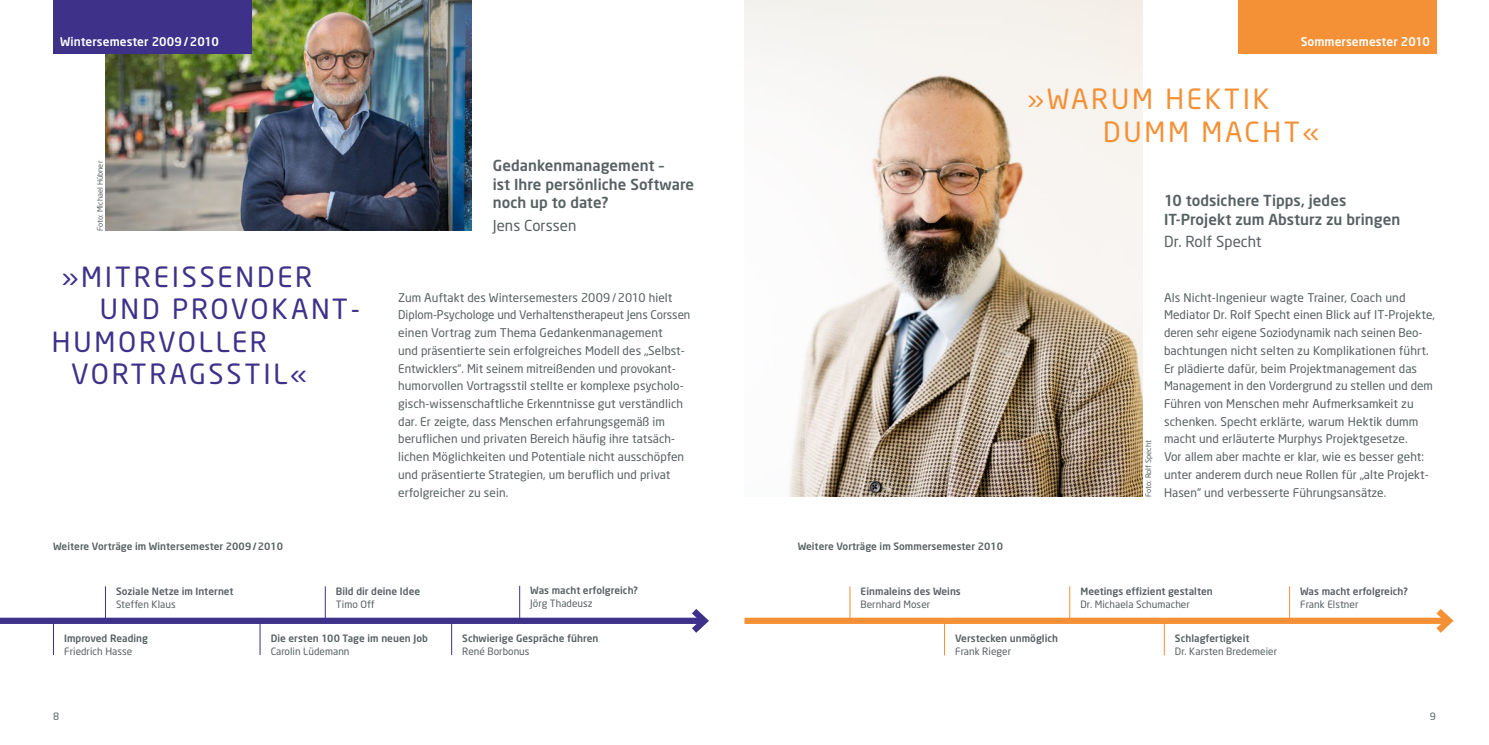
<style>
.page{position:relative;width:1489px;height:745px;background:#fff}
.page>*{position:absolute;margin:0;border:0;box-sizing:border-box;transform-origin:0 0}
.t1{font:27.5px "Neo Sans";letter-spacing:.1em;color:#3d318a}
.t2{font:27.5px/32.5px "Neo Sans";letter-spacing:.1em;color:#f49137}
.t3{font:500 15px/18.8px "Neo Sans";letter-spacing:.005em;color:#576062}
.t4{font:15px "Neo Sans";letter-spacing:.005em;color:#576062}
.t5{font:11.88px/17.8px "Neo Sans";letter-spacing:.005em;color:#576062}
.t6{font:500 11.88px "Neo Sans";letter-spacing:.005em;color:#fff}
.t7{font:500 10px "Neo Sans";letter-spacing:.005em;color:#576062}
.t8{font:10px "Neo Sans";letter-spacing:.005em;color:#576062}
.t9{font:7.5px "Neo Sans";letter-spacing:.005em;color:#576062}
</style>
<div class="page">
<img style="left:744px;top:0;width:398px;height:496px">
<img style="left:105px;top:0;width:366px;height:230px">
<div style="left:0;top:617px;width:704px;height:6px;background:#3d318a"></div>
<svg style="left:685px;top:609px;width:24px;height:24px"></svg>
<div style="left:744px;top:617px;width:704px;height:6px;background:#f49137"></div>
<svg style="left:1429px;top:609px;width:25px;height:24px"></svg>
<hr style="left:105px;top:586px;width:1px;height:34px;background:#3d318a">
<hr style="left:325px;top:586px;width:1px;height:34px;background:#3d318a">
<hr style="left:519px;top:585px;width:1px;height:35px;background:#3d318a">
<hr style="left:849px;top:586px;width:1px;height:34px;background:#f49137">
<hr style="left:1069px;top:586px;width:1px;height:34px;background:#f49137">
<hr style="left:53px;top:620px;width:1px;height:34px;background:#3d318a">
<hr style="left:260px;top:620px;width:1px;height:34px;background:#3d318a">
<hr style="left:451px;top:620px;width:1px;height:34px;background:#3d318a">
<hr style="left:944px;top:620px;width:1px;height:35px;background:#f49137">
<hr style="left:1163px;top:620px;width:1px;height:35px;background:#f49137">
<hr style="left:1289px;top:586px;width:1px;height:34px;background:#f49137">
<div style="left:53px;top:0;width:199px;height:53px;background:#3d318a"></div>
<div style="left:1238px;top:0;width:198px;height:53px;background:#f49137"></div>
<p class="t6" style="left:60px;top:34px;width:160px">Wintersemester 2009/2010</p>
<p class="t6" style="left:1300px;top:34px;width:131px">Sommersemester 2010</p>
<p class="t9" style="left:95px;top:230px;width:71px;rotate:-90deg">Foto: Michael Hübner</p>
<h1 class="t1" style="left:61px;top:259px;width:252px">»MITREISSENDER</h1>
<h1 class="t1" style="left:100px;top:292px;width:262px">UND PROVOKANT-</h1>
<h1 class="t1" style="left:52px;top:324px;width:217px">HUMORVOLLER</h1>
<h1 class="t1" style="left:71px;top:357px;width:238px">VORTRAGSSTIL«</h1>
<p class="t3" style="left:493px;top:155px;width:203px">Gedankenmanagement –<br>ist Ihre persönliche Software noch up to date?</p>
<p class="t4" style="left:493px;top:216px;width:85px">Jens Corssen</p>
<h1 class="t2" style="left:1103px;top:82px;width:218px;text-indent:-76px">»WARUM HEKTIK<br>DUMM MACHT«</h1>
<p class="t3" style="left:1163px;top:191px;width:238px">10 todsichere Tipps, jedes<br>IT-Projekt zum Absturz zu bringen</p>
<p class="t4" style="left:1163px;top:232px;width:99px">Dr. Rolf Specht</p>
<p class="t5" style="left:398px;top:288px;width:294px">Zum Auftakt des Wintersemesters 2009/2010 hielt Diplom-Psychologe und Verhaltenstherapeut Jens Corssen einen Vortrag zum Thema Gedankenmanagement<br>und präsentierte sein erfolgreiches Modell des „Selbst-Entwicklers“. Mit seinem mitreißenden und provokant&shy;humorvollen Vortragsstil stellte er komplexe psycholo&shy;gisch-wissenschaftliche Erkenntnisse gut verständlich dar. Er zeigte, dass Menschen erfahrungsgemäß im beruflichen und privaten Bereich häufig ihre tatsäch&shy;lichen Möglichkeiten und Potentiale nicht ausschöpfen und präsentierte Strategien, um beruflich und privat erfolgreicher zu sein.</p>
<p class="t5" style="left:1163px;top:288px;width:272px">Als Nicht-Ingenieur wagte Trainer, Coach und Mediator Dr. Rolf Specht einen Blick auf IT-Projekte, deren sehr eigene Soziodynamik nach seinen Beo&shy;bachtungen nicht selten zu Komplikationen führt.<br>Er plädierte dafür, beim Projektmanagement das Management in den Vordergrund zu stellen und dem Führen von Menschen mehr Aufmerksamkeit zu schenken. Specht erklärte, warum Hektik dumm macht und erläuterte Murphys Projektgesetze.<br>Vor allem aber machte er klar, wie es besser geht: unter anderem durch neue Rollen für „alte Projekt-Hasen“ und verbesserte Führungsansätze.</p>
<p class="t9" style="left:1143px;top:496px;width:58px;rotate:-90deg">Foto: Rolf Specht</p>
<p class="t7" style="left:53px;top:539px;width:231px">Weitere Vorträge im Wintersemester 2009/2010</p>
<p class="t7" style="left:797px;top:539px;width:207px">Weitere Vorträge im Sommersemester 2010</p>
<p class="t7" style="left:116px;top:584px;width:119px">Soziale Netze im Internet</p>
<p class="t8" style="left:116px;top:597px;width:61px">Steffen Klaus</p>
<p class="t7" style="left:530px;top:583px;width:109px">Was macht erfolgreich?</p>
<p class="t8" style="left:530px;top:597px;width:64px">Jörg Thadeusz</p>
<p class="t7" style="left:336px;top:584px;width:86px">Bild dir deine Idee</p>
<p class="t8" style="left:336px;top:597px;width:40px">Timo Off</p>
<p class="t7" style="left:860px;top:584px;width:102px">Einmaleins des Weins</p>
<p class="t8" style="left:860px;top:597px;width:71px">Bernhard Moser</p>
<p class="t7" style="left:1080px;top:584px;width:134px">Meetings effizient gestalten</p>
<p class="t8" style="left:1080px;top:597px;width:111px">Dr. Michaela Schumacher</p>
<p class="t7" style="left:1300px;top:584px;width:109px">Was macht erfolgreich?</p>
<p class="t8" style="left:1300px;top:597px;width:60px">Frank Elstner</p>
<p class="t7" style="left:64px;top:631px;width:85px">Improved Reading</p>
<p class="t8" style="left:64px;top:644px;width:70px">Friedrich Hasse</p>
<p class="t7" style="left:271px;top:631px;width:159px">Die ersten 100 Tage im neuen Job</p>
<p class="t8" style="left:271px;top:644px;width:80px">Carolin Lüdemann</p>
<p class="t7" style="left:462px;top:631px;width:138px">Schwierige Gespräche führen</p>
<p class="t8" style="left:462px;top:644px;width:69px">René Borbonus</p>
<p class="t7" style="left:955px;top:631px;width:104px">Verstecken unmöglich</p>
<p class="t8" style="left:955px;top:645px;width:58px">Frank Rieger</p>
<p class="t7" style="left:1174px;top:631px;width:76px">Schlagfertigkeit</p>
<p class="t8" style="left:1174px;top:645px;width:104px">Dr. Karsten Bredemeier</p>
<p class="t8" style="left:53px;top:709px;width:8px">8</p>
<p class="t8" style="left:1429px;top:709px;width:8px">9</p>
</div>
